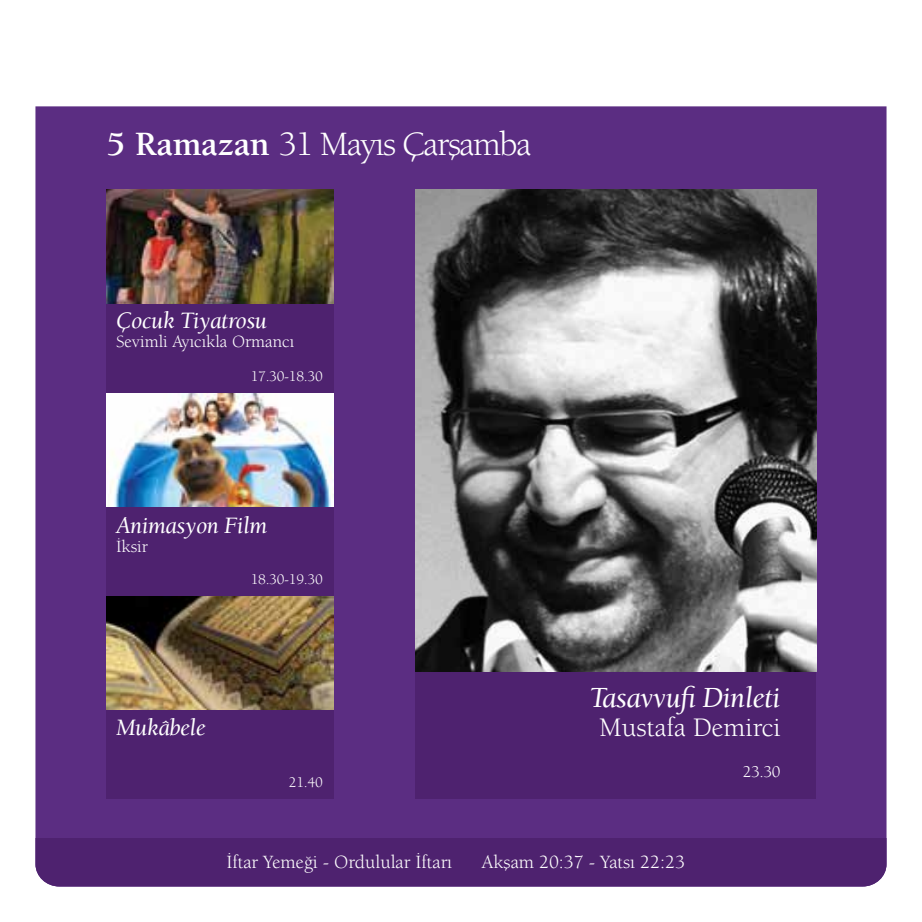
<style>
.page{position:relative;width:922px;height:922px;background:#fff}
.page>*{position:absolute;margin:0;border:0;box-sizing:border-box;transform-origin:0 0}
.t1{font:35px "Berkeley Std";letter-spacing:-.04em;color:#fff}
.t2{font:italic 30px "ITC Berkeley Oldstyle Std";letter-spacing:-.02em;color:#fff}
.t3{font:27.5px "Berkeley Std";color:#fff}
.t4{font:italic 24px "ITC Berkeley Oldstyle Std";letter-spacing:-.02em;color:#fff}
.t5{font:19.25px "Berkeley Std";color:#fff}
.t6{font:17.5px "Berkeley Std";color:#fff}
.t7{font:16.75px "Berkeley Std";color:#fff}
.t8{font:15px "Berkeley Std";letter-spacing:-.02em;color:#fff}
.s1{font-family:"ITC Berkeley Oldstyle Std";font-weight:700}
</style>
<div class="page">
<div style="left:35px;top:106px;width:851px;height:731px;background:#5b2d82"></div>
<div style="left:35px;top:837px;width:851px;height:49px;background:#4e226f"></div>
<img style="left:107px;top:393px;width:227px;height:114px">
<div style="left:107px;top:507px;width:227px;height:89px;background:#4e226f"></div>
<img style="left:107px;top:596px;width:227px;height:114px">
<div style="left:107px;top:710px;width:227px;height:89px;background:#4e226f"></div>
<div style="left:415px;top:671px;width:400px;height:127px;background:#4e226f"></div>
<img style="left:415px;top:189px;width:401px;height:482px">
<img style="left:107px;top:190px;width:227px;height:114px">
<div style="left:107px;top:304px;width:227px;height:89px;background:#4e226f"></div>
<h1 class="t1" style="left:107px;top:125px;width:426px"><span class="s1">5 Ramazan</span> 31 Mayıs Çarşamba</h1>
<p class="t4" style="left:116px;top:307px;width:152px">Çocuk Tiyatrosu</p>
<p class="t6" style="left:116px;top:332px;width:180px">Sevimli Ayıcıkla Ormancı</p>
<p class="t8" style="left:251px;top:368px;width:74px">17.30-18.30</p>
<p class="t4" style="left:116px;top:512px;width:153px">Animasyon Film</p>
<p class="t6" style="left:116px;top:537px;width:33px">İksir</p>
<p class="t8" style="left:251px;top:570px;width:74px">18.30-19.30</p>
<p class="t4" style="left:116px;top:714px;width:91px">Mukâbele</p>
<p class="t8" style="left:289px;top:773px;width:35px">21.40</p>
<h2 class="t2" style="left:589px;top:681px;width:193px">Tasavvufi Dinleti</h2>
<h3 class="t3" style="left:599px;top:712px;width:183px">Mustafa Demirci</h3>
<p class="t7" style="left:742px;top:762px;width:39px">23.30</p>
<p class="t5" style="left:226px;top:851px;width:227px">İftar Yemeği - Ordulular İftarı</p>
<p class="t5" style="left:482px;top:851px;width:204px">Akşam 20:37 - Yatsı 22:23</p>
</div>
